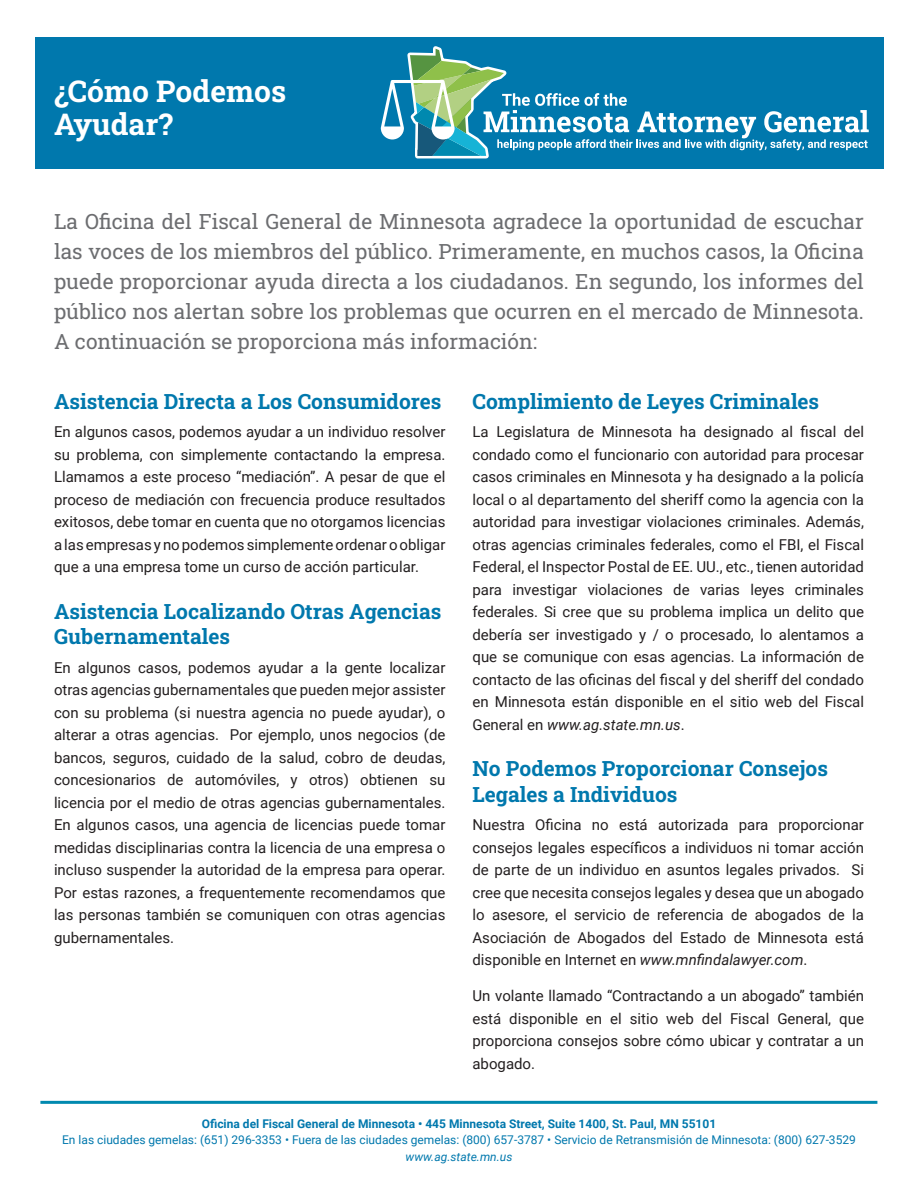
<style>
.page{position:relative;width:918px;height:1188px;background:#fff}
.page>*{position:absolute;margin:0;border:0;box-sizing:border-box;transform-origin:0 0}
.h1{font:700 30px/33px "Roboto Slab";color:#fff}
.h2{font:21px/30px "Roboto Slab";color:#6c6d70;text-align:justify}
.h2-2{font:700 21px/25.5px "Roboto Slab";color:#0078ad}
.p_1{font:15px/22.5px "Roboto";color:#231f20;text-align:justify}
.p{font:15px/22.5px "Roboto";color:#231f20;text-align:justify}
.t1{font:12px/16.5px "Roboto";color:#0078ad;text-align:center}
.s1{font-style:italic}
.s2{font-weight:700}
</style>
<div class="page">
<div style="left:35px;top:37px;width:848px;height:131px;background:#0078ad"></div>
<svg style="left:381px;top:46px;width:488px;height:113px"></svg>
<hr style="left:40px;top:1101px;width:837px;height:3px;background:#0089af">
<h1 class="h1" style="left:54px;top:74px;width:234px">¿Cómo Podemos<br>Ayudar?</h1>
<h2 class="h2" style="left:54px;top:206px;width:812px">La Oficina del Fiscal General de Minnesota agradece la oportunidad de escuchar las voces de los miembros del público. Primeramente, en muchos casos, la Oficina puede proporcionar ayuda directa a los ciudadanos. En segundo, los informes del público nos alertan sobre los problemas que ocurren en el mercado de Minnesota.<br>A continuación se proporciona más información:</h2>
<h2 class="h2-2" style="left:54px;top:388px;width:389px">Asistencia Directa a Los Consumidores</h2>
<p class="p_1" style="left:54px;top:420px;width:393px">En algunos casos, podemos ayudar a un individuo resolver su problema, con simplemente contactando la empresa.<br>Llamamos a este proceso “mediación”. A pesar de que el proceso de mediación con frecuencia produce resultados exitosos, debe tomar en cuenta que no otorgamos licencias a las empresas y no podemos simplemente ordenar o obligar que a una empresa tome un curso de acción particular.</p>
<h2 class="h2-2" style="left:54px;top:598px;width:389px">Asistencia Localizando Otras Agencias<br>Gubernamentales</h2>
<p class="p_1" style="left:54px;top:656px;width:393px">En algunos casos, podemos ayudar a la gente localizar otras agencias gubernamentales que pueden mejor assister con su problema (si nuestra agencia no puede ayudar), o alterar a otras agencias. Por ejemplo, unos negocios (de bancos, seguros, cuidado de la salud, cobro de deudas, concesionarios de automóviles, y otros) obtienen su licencia por el medio de otras agencias gubernamentales.<br>En algunos casos, una agencia de licencias puede tomar medidas disciplinarias contra la licencia de una empresa o incluso suspender la autoridad de la empresa para operar.<br>Por estas razones, a frequentemente recomendamos que las personas también se comuniquen con otras agencias gubernamentales.</p>
<h2 class="h2-2" style="left:472px;top:388px;width:348px">Complimiento de Leyes Criminales</h2>
<p class="p_1" style="left:472px;top:420px;width:393px">La Legislatura de Minnesota ha designado al fiscal del condado como el funcionario con autoridad para procesar casos criminales en Minnesota y ha designado a la policía local o al departamento del sheriff como la agencia con la autoridad para investigar violaciones criminales. Además, otras agencias criminales federales, como el FBI, el Fiscal Federal, el Inspector Postal de EE. UU., etc., tienen autoridad para investigar violaciones de varias leyes criminales federales. Si cree que su problema implica un delito que debería ser investigado y / o procesado, lo alentamos a que se comunique con esas agencias. La información de contacto de las oficinas del fiscal y del sheriff del condado en Minnesota están disponible en el sitio web del Fiscal General en <span class="s1">www.ag.state.mn.us</span>.</p>
<h2 class="h2-2" style="left:472px;top:755px;width:357px">No Podemos Proporcionar Consejos<br>Legales a Individuos</h2>
<p class="p_1" style="left:472px;top:813px;width:393px">Nuestra Oficina no está autorizada para proporcionar consejos legales específicos a individuos ni tomar acción de parte de un individuo en asuntos legales privados. Si cree que necesita consejos legales y desea que un abogado lo asesore, el servicio de referencia de abogados de la Asociación de Abogados del Estado de Minnesota está disponible en Internet en <span class="s1">www.mnfindalawyer.com</span>.</p>
<p class="p" style="left:472px;top:984px;width:393px">Un volante llamado “Contractando a un abogado” también está disponible en el sitio web del Fiscal General, que proporciona consejos sobre cómo ubicar y contratar a un abogado.</p>
<p class="t1" style="left:62px;top:1115px;width:795px"><span class="s2">Oficina del Fiscal General de Minnesota • 445 Minnesota Street, Suite 1400, St. Paul, MN 55101<br></span>En las ciudades gemelas: (651) 296-3353 • Fuera de las ciudades gemelas: (800) 657-3787 • Servicio de Retransmisión de Minnesota: (800) 627-3529 <span class="s1">www.ag.state.mn.us</span></p>
</div>
